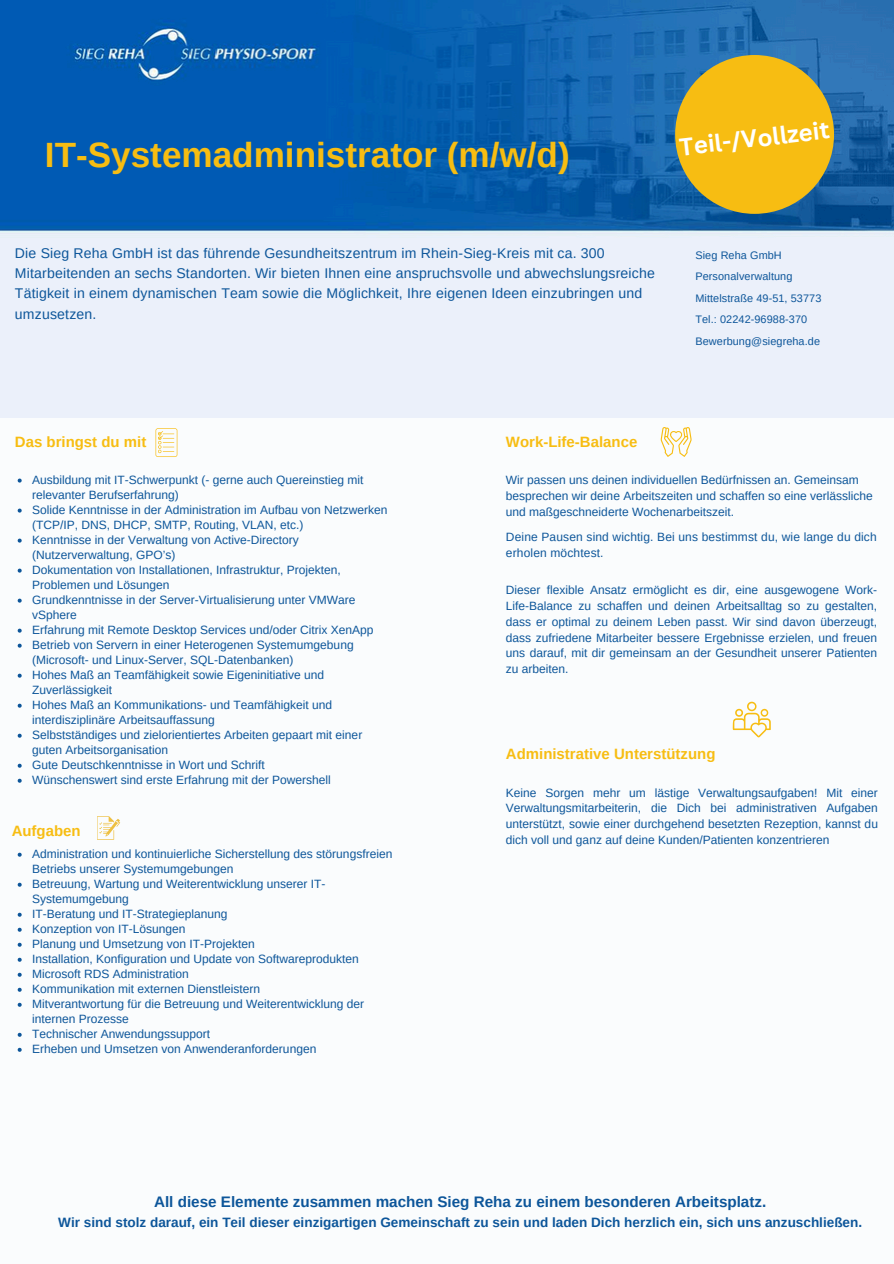
<style>
.page{position:relative;width:894px;height:1264px;background:#fff}
.page>*{position:absolute;margin:0;border:0;box-sizing:border-box;transform-origin:0 0}
.t1{font:700 35.1px "Arimo";color:#f7bd12}
.t2{font:700 24px "Canva Sans";color:#fff}
.t3{font:700 15.15px "Arimo";color:#0d569a}
.t4{font:700 15px "Arimo";color:#f7bd12}
.t5{font:14.1px/20.4px "Arimo";letter-spacing:.015em;color:#0d569a}
.t6{font:700 13.5px "Arimo";color:#0d569a}
.t7{font:12px/15px "Arimo";color:#0d569a}
.t8{font:10.95px/21.3px "Arimo";letter-spacing:.005em;color:#0d569a}
</style>
<div class="page">
<img style="left:0;top:0;width:893px;height:418px">
<div style="left:0;top:418px;width:893px;height:845px;background:#fafcfd"></div>
<svg style="left:97px;top:816px;width:23px;height:23px"></svg>
<svg style="left:155px;top:428px;width:22px;height:29px"></svg>
<svg style="left:660px;top:427px;width:31px;height:30px"></svg>
<svg style="left:732px;top:701px;width:38px;height:36px"></svg>
<div style="left:675px;top:55px;width:158px;height:159px;background:#f7bd12;border-radius:50%"></div>
<svg style="left:18px;top:852px;width:4px;height:4px"></svg>
<svg style="left:18px;top:882px;width:4px;height:4px"></svg>
<svg style="left:18px;top:912px;width:4px;height:4px"></svg>
<svg style="left:18px;top:927px;width:4px;height:4px"></svg>
<svg style="left:18px;top:942px;width:4px;height:4px"></svg>
<svg style="left:18px;top:957px;width:4px;height:4px"></svg>
<svg style="left:18px;top:972px;width:4px;height:4px"></svg>
<svg style="left:18px;top:987px;width:4px;height:4px"></svg>
<svg style="left:18px;top:1002px;width:4px;height:4px"></svg>
<svg style="left:18px;top:1032px;width:4px;height:4px"></svg>
<svg style="left:18px;top:1047px;width:4px;height:4px"></svg>
<svg style="left:18px;top:478px;width:4px;height:4px"></svg>
<svg style="left:18px;top:508px;width:4px;height:4px"></svg>
<svg style="left:18px;top:538px;width:4px;height:4px"></svg>
<svg style="left:18px;top:568px;width:4px;height:4px"></svg>
<svg style="left:18px;top:598px;width:4px;height:4px"></svg>
<svg style="left:18px;top:628px;width:4px;height:4px"></svg>
<svg style="left:18px;top:643px;width:4px;height:4px"></svg>
<svg style="left:18px;top:673px;width:4px;height:4px"></svg>
<svg style="left:18px;top:703px;width:4px;height:4px"></svg>
<svg style="left:18px;top:733px;width:4px;height:4px"></svg>
<svg style="left:18px;top:763px;width:4px;height:4px"></svg>
<svg style="left:18px;top:778px;width:4px;height:4px"></svg>
<h2 class="t1" style="left:45px;top:135px;width:526px">IT-Systemadministrator (m/w/d)</h2>
<p class="t2" style="left:677px;top:131px;width:152px;rotate:-7deg">Teil-/Vollzeit</p>
<p class="t5" style="left:15px;top:242px;width:641px">Die Sieg Reha GmbH ist das führende Gesundheitszentrum im Rhein-Sieg-Kreis mit ca. 300<br>Mitarbeitenden an sechs Standorten. Wir bieten Ihnen eine anspruchsvolle und abwechslungsreiche Tätigkeit in einem dynamischen Team sowie die Möglichkeit, Ihre eigenen Ideen einzubringen und umzusetzen.</p>
<p class="t8" style="left:695px;top:245px;width:98px">Sieg Reha GmbH<br>Personalverwaltung</p>
<p class="t8" style="left:695px;top:287px;width:127px">Mittelstraße 49-51, 53773</p>
<p class="t8" style="left:695px;top:309px;width:126px">Tel.: 02242-96988-370<br>Bewerbung@siegreha.de</p>
<p class="t4" style="left:15px;top:433px;width:133px">Das bringst du mit</p>
<p class="t7" style="left:32px;top:472px;width:333px">Ausbildung mit IT-Schwerpunkt (- gerne auch Quereinstieg mit relevanter Berufserfahrung)</p>
<p class="t7" style="left:32px;top:502px;width:357px">Solide Kenntnisse in der Administration im Aufbau von Netzwerken (TCP/IP, DNS, DHCP, SMTP, Routing, VLAN, etc.)</p>
<p class="t7" style="left:32px;top:532px;width:268px">Kenntnisse in der Verwaltung von Active-Directory (Nutzerverwaltung, GPO’s)</p>
<p class="t7" style="left:32px;top:562px;width:310px">Dokumentation von Installationen, Infrastruktur, Projekten,<br>Problemen und Lösungen</p>
<p class="t7" style="left:32px;top:592px;width:325px">Grundkenntnisse in der Server-Virtualisierung unter VMWare vSphere</p>
<p class="t7" style="left:32px;top:622px;width:343px">Erfahrung mit Remote Desktop Services und/oder Citrix XenApp</p>
<p class="t7" style="left:32px;top:637px;width:323px">Betrieb von Servern in einer Heterogenen Systemumgebung (Microsoft- und Linux-Server, SQL-Datenbanken)</p>
<p class="t7" style="left:32px;top:667px;width:293px">Hohes Maß an Teamfähigkeit sowie Eigeninitiative und<br>Zuverlässigkeit</p>
<p class="t7" style="left:32px;top:697px;width:301px">Hohes Maß an Kommunikations- und Teamfähigkeit und interdisziplinäre Arbeitsauffassung</p>
<p class="t7" style="left:32px;top:727px;width:331px">Selbstständiges und zielorientiertes Arbeiten gepaart mit einer guten Arbeitsorganisation</p>
<h3 class="t7" style="left:32px;top:757px;width:234px">Gute Deutschkenntnisse in Wort und Schrift</h3>
<p class="t7" style="left:32px;top:772px;width:300px">Wünschenswert sind erste Erfahrung mit der Powershell</p>
<h1 class="t4" style="left:12px;top:822px;width:70px">Aufgaben</h1>
<p class="t7" style="left:32px;top:846px;width:362px">Administration und kontinuierliche Sicherstellung des störungsfreien<br>Betriebs unserer Systemumgebungen</p>
<p class="t7" style="left:32px;top:876px;width:295px">Betreuung, Wartung und Weiterentwicklung unserer IT-<br>Systemumgebung</p>
<p class="t7" style="left:32px;top:906px;width:197px">IT-Beratung und IT-Strategieplanung</p>
<p class="t7" style="left:32px;top:921px;width:155px">Konzeption von IT-Lösungen</p>
<p class="t7" style="left:32px;top:936px;width:224px">Planung und Umsetzung von IT-Projekten</p>
<p class="t7" style="left:32px;top:951px;width:328px">Installation, Konfiguration und Update von Softwareprodukten</p>
<p class="t7" style="left:32px;top:966px;width:158px">Microsoft RDS Administration</p>
<p class="t7" style="left:32px;top:981px;width:229px">Kommunikation mit externen Dienstleistern</p>
<h3 class="t7" style="left:32px;top:996px;width:333px">Mitverantwortung für die Betreuung und Weiterentwicklung der internen Prozesse</h3>
<p class="t7" style="left:32px;top:1026px;width:180px">Technischer Anwendungssupport</p>
<p class="t7" style="left:32px;top:1041px;width:286px">Erheben und Umsetzen von Anwenderanforderungen</p>
<h4 class="t4" style="left:506px;top:433px;width:133px">Work-Life-Balance</h4>
<p class="t7" style="left:506px;top:472px;width:368px;line-height:15.8px">Wir passen uns deinen individuellen Bedürfnissen an. Gemeinsam besprechen wir deine Arbeitszeiten und schaffen so eine verlässliche und maßgeschneiderte Wochenarbeitszeit.</p>
<p class="t7" style="left:506px;top:529px;width:372px;line-height:15.8px">Deine Pausen sind wichtig. Bei uns bestimmst du, wie lange du dich erholen möchtest.</p>
<p class="t7" style="left:506px;top:582px;width:372px;line-height:15.8px;text-align:justify">Dieser flexible Ansatz ermöglicht es dir, eine ausgewogene Work-Life-Balance zu schaffen und deinen Arbeitsalltag so zu gestalten, dass er optimal zu deinem Leben passt. Wir sind davon überzeugt, dass zufriedene Mitarbeiter bessere Ergebnisse erzielen, und freuen uns darauf, mit dir gemeinsam an der Gesundheit unserer Patienten zu arbeiten.</p>
<p class="t4" style="left:506px;top:745px;width:211px">Administrative Unterstützung</p>
<h3 class="t7" style="left:506px;top:784px;width:373px;line-height:15.8px;text-align:justify">Keine Sorgen mehr um lästige Verwaltungsaufgaben! Mit einer Verwaltungsmitarbeiterin, die Dich bei administrativen Aufgaben unterstützt, sowie einer durchgehend besetzten Rezeption, kannst du dich voll und ganz auf deine Kunden/Patienten konzentrieren</h3>
<p class="t3" style="left:154px;top:1193px;width:613px">All diese Elemente zusammen machen Sieg Reha zu einem besonderen Arbeitsplatz.</p>
<p class="t6" style="left:58px;top:1214px;width:805px">Wir sind stolz darauf, ein Teil dieser einzigartigen Gemeinschaft zu sein und laden Dich herzlich ein, sich uns anzuschließen.</p>
</div>
